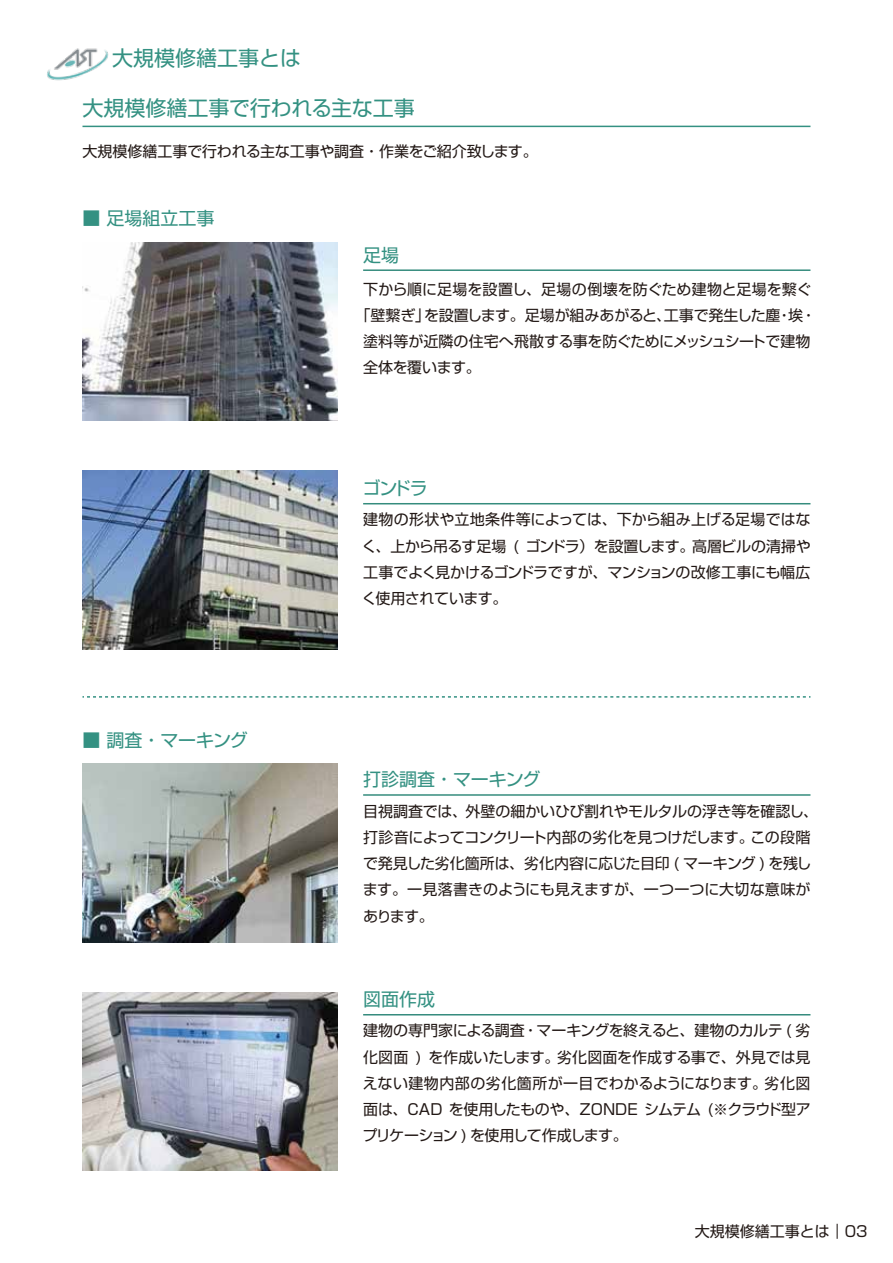
<style>
.page{position:relative;width:893px;height:1263px;background:#fff}
.page>*{position:absolute;margin:0;border:0;box-sizing:border-box;transform-origin:0 0}
.t1{font:21px "Shin Go Pro";color:#349182}
.t2{font:18px "Shin Go Pro";color:#349182}
.t3{font:15px/26.2px "Shin Go Pro";letter-spacing:-.01em;color:#221815;text-align:justify}
.t4{font:15px "Shin Go Pro";letter-spacing:-.03em;color:#221815}
</style>
<div class="page">
<img style="left:82px;top:764px;width:256px;height:178px">
<img style="left:82px;top:992px;width:256px;height:179px">
<img style="left:47px;top:48px;width:62px;height:33px">
<hr style="left:82px;top:126px;width:728px;height:1px;background:#349182">
<img style="left:82px;top:242px;width:256px;height:179px">
<img style="left:82px;top:471px;width:256px;height:178px">
<hr style="left:363px;top:269px;width:447px;height:2px;background:#358c7d">
<hr style="left:363px;top:503px;width:447px;height:1px;background:#358c7d">
<hr style="left:363px;top:794px;width:447px;height:2px;background:#358c7d">
<hr style="left:363px;top:1014px;width:447px;height:1px;background:#358c7d">
<svg style="left:82px;top:696px;width:728px;height:2px"></svg>
<h1 class="t1" style="left:112px;top:41px;width:190px">大規模修繕工事とは</h1>
<h1 class="t1" style="left:82px;top:91px;width:334px">大規模修繕工事で行われる主な工事</h1>
<p class="t3" style="left:82px;top:136px;width:457px">大規模修繕工事で行われる主な工事や調査・作業をご紹介致します。</p>
<p class="t2" style="left:82px;top:204px;width:133px">■ 足場組立工事</p>
<p class="t2" style="left:82px;top:726px;width:167px">■ 調査・マーキング</p>
<p class="t2" style="left:363px;top:240px;width:37px">足場</p>
<p class="t3" style="left:363px;top:274px;width:450px">下から順に足場を設置し、足場の倒壊を防ぐため建物と足場を繋ぐ</p>
<p class="t3" style="left:356px;top:300px;width:462px">「壁繋ぎ」を設置します。足場が組みあがると、工事で発生した塵・埃・</p>
<p class="t3" style="left:363px;top:326px;width:449px">塗料等が近隣の住宅へ飛散する事を防ぐためにメッシュシートで建物</p>
<p class="t4" style="left:363px;top:355px;width:119px">全体を覆います。</p>
<p class="t2" style="left:363px;top:474px;width:67px">ゴンドラ</p>
<p class="t3" style="left:362px;top:505px;width:450px">建物の形状や立地条件等によっては、下から組み上げる足場ではなく、上から吊るす足場 ( ゴンドラ）を設置します。高層ビルの清掃や工事でよく見かけるゴンドラですが、マンションの改修工事にも幅広く使用されています。</p>
<p class="t2" style="left:363px;top:765px;width:179px">打診調査・マーキング</p>
<p class="t3" style="left:363px;top:796px;width:457px;text-align:left">目視調査では、外壁の細かいひび割れやモルタルの浮き等を確認し、打診音によってコンクリート内部の劣化を見つけだします。この段階で発見した劣化箇所は、劣化内容に応じた目印 ( マーキング ) を残します。一見落書きのようにも見えますが、一つ一つに大切な意味があります。</p>
<p class="t2" style="left:363px;top:985px;width:73px">図面作成</p>
<p class="t3" style="left:363px;top:1016px;width:450px">建物の専門家による調査・マーキングを終えると、建物のカルテ ( 劣化図面 ) を作成いたします。劣化図面を作成する事で、外見では見えない建物内部の劣化箇所が一目でわかるようになります。劣化図面は、CAD を使用したものや、ZONDE シムテム (※クラウド型アプリケーション ) を使用して作成します。</p>
<p class="t3" style="left:695px;top:1217px;width:174px">大規模修繕工事とは｜03</p>
</div>
